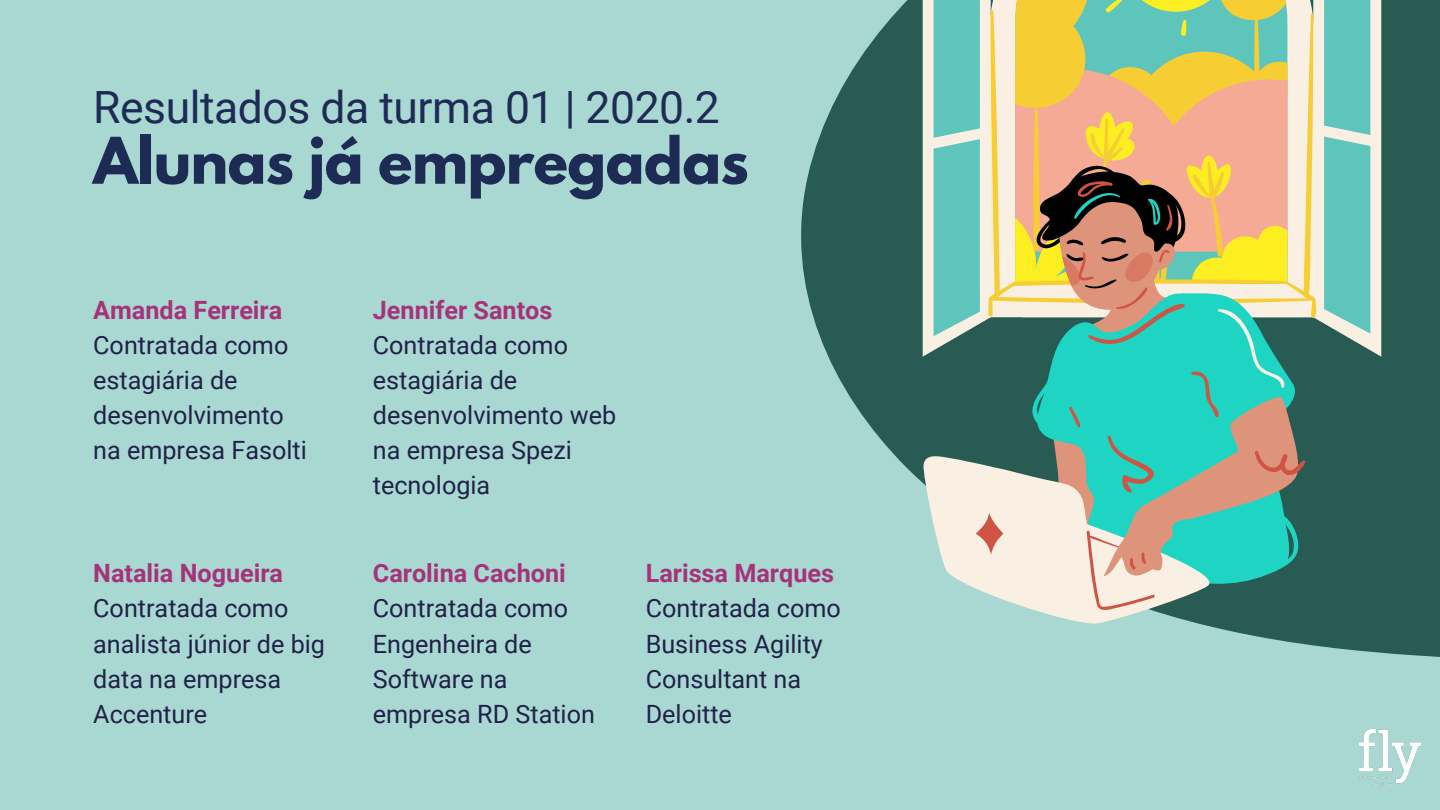
<style>
.page{position:relative;width:1440px;height:810px;background:#a9d8d3}
.page>*{position:absolute;margin:0;border:0;box-sizing:border-box;transform-origin:0 0}
.t1{font:700 57px "League Spartan";letter-spacing:-.01em;color:#1e2b54}
.t2{font:44.5px "Roboto";letter-spacing:-.01em;color:#1e2b54}
.t3{font:25.2px/35.1px "Roboto";color:#212147}
.t4{font:700 25.2px "Roboto";color:#a63279}
.s1{font-weight:700;color:#a63279}
</style>
<div class="page">
<svg style="left:801px;top:0;width:639px;height:786px"></svg>
<svg style="left:923px;top:0;width:458px;height:357px;background:#bfc8bd"></svg>
<svg style="left:934px;top:0;width:436px;height:336px;background:#7ac9c0"></svg>
<svg style="left:988px;top:10px;width:329px;height:308px;background:#f7e6b7"></svg>
<svg style="left:923px;top:454px;width:299px;height:173px;fill:#f9efe3"></svg>
<svg style="left:976px;top:512px;width:28px;height:43px"></svg>
<svg style="left:1015px;top:0;width:291px;height:614px;background:#9ab590"></svg>
<img style="left:1359px;top:729px;width:61px;height:56px">
<p class="t2" style="left:93px;top:82px;width:628px">Resultados da turma 01 | 2020.2</p>
<p class="t1" style="left:93px;top:132px;width:657px">Alunas já empregadas</p>
<p class="t4" style="left:93px;top:296px;width:191px">Amanda Ferreira</p>
<p class="t3" style="left:93px;top:328px;width:215px">Contratada como estagiária de desenvolvimento na empresa Fasolti</p>
<p class="t4" style="left:93px;top:559px;width:191px">Natalia Nogueira</p>
<p class="t3" style="left:93px;top:591px;width:233px">Contratada como analista júnior de big data na empresa<br>Accenture</p>
<p class="t4" style="left:373px;top:296px;width:181px">Jennifer Santos</p>
<p class="t3" style="left:373px;top:328px;width:245px">Contratada como estagiária de desenvolvimento web na empresa Spezi tecnologia</p>
<p class="t3" style="left:373px;top:556px;width:224px"><span class="s1">Carolina Cachoni<br></span>Contratada como<br>Engenheira de<br>Software na empresa RD Station</p>
<p class="t4" style="left:646px;top:559px;width:190px">Larissa Marques</p>
<p class="t3" style="left:646px;top:591px;width:197px">Contratada como<br>Business Agility<br>Consultant na<br>Deloitte</p>
</div>
